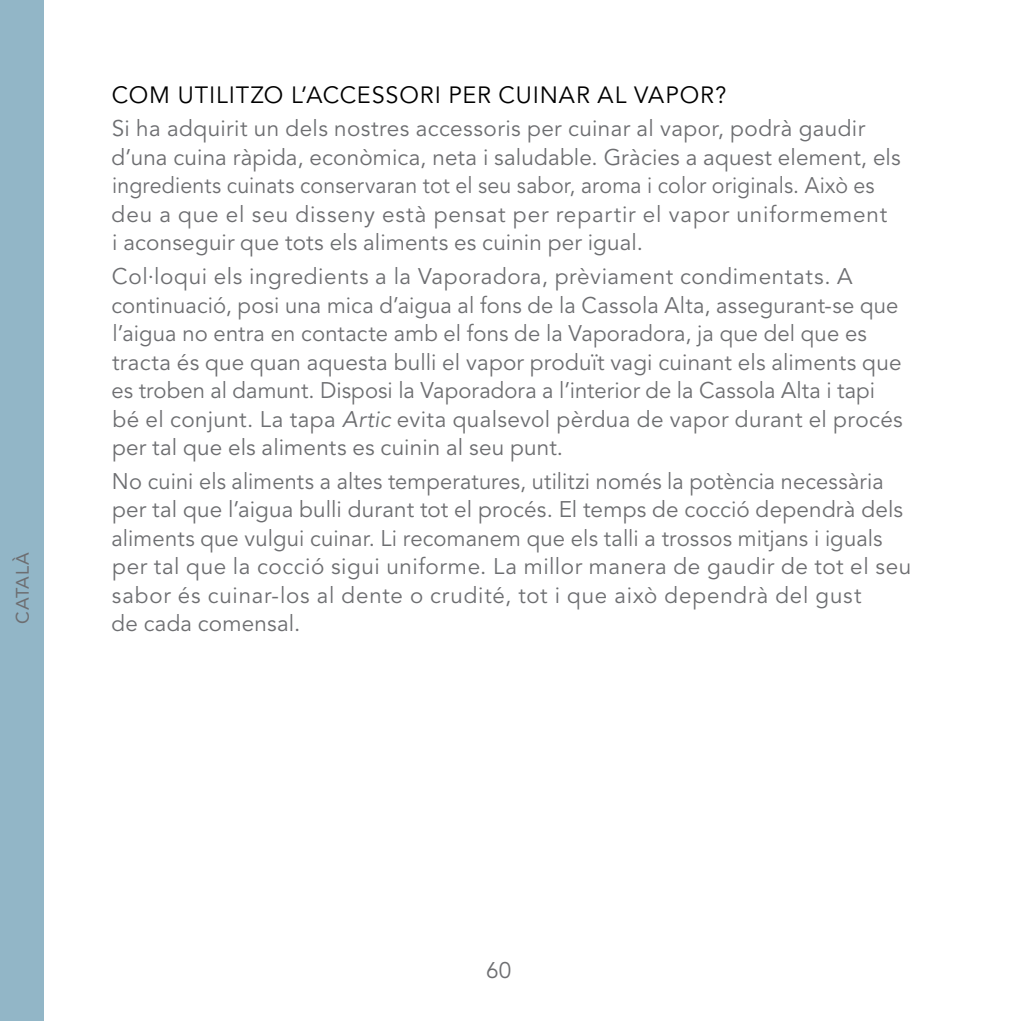
<style>
.page{position:relative;width:1021px;height:1021px;background:#fff}
.page>*{position:absolute;margin:0;border:0;box-sizing:border-box;transform-origin:0 0}
.t1{font:23.4px "Avenir LT Std";letter-spacing:.035em;color:#000}
.t2{font:22.5px/28.5px "Avenir LT Std";letter-spacing:.01em;color:#6d6e71}
.t3{font:18px "Avenir LT Std";letter-spacing:.05em;color:#6d6e71}
.s1{font-style:italic}
</style>
<div class="page">
<div style="left:0;top:0;width:44px;height:1020px;background:#92b6c7"></div>
<p class="t3" style="left:12px;top:623px;width:73px;rotate:-90deg">CATALÀ</p>
<p class="t1" style="left:112px;top:81px;width:616px">COM UTILITZO L’ACCESSORI PER CUINAR AL VAPOR?</p>
<p class="t2" style="left:112px;top:115px;width:790px">Si ha adquirit un dels nostres accessoris per cuinar al vapor, podrà gaudir d’una cuina ràpida, econòmica, neta i saludable. Gràcies a aquest element, els ingredients cuinats conservaran tot el seu sabor, aroma i color originals. Això es deu a que el seu disseny està pensat per repartir el vapor uniformement<br>i aconseguir que tots els aliments es cuinin per igual.</p>
<p class="t2" style="left:111px;top:263px;width:793px">Col·loqui els ingredients a la Vaporadora, prèviament condimentats. A continuació, posi una mica d’aigua al fons de la Cassola Alta, assegurant-se que l’aigua no entra en contacte amb el fons de la Vaporadora, ja que del que es tracta és que quan aquesta bulli el vapor produït vagi cuinant els aliments que es troben al damunt. Disposi la Vaporadora a l’interior de la Cassola Alta i tapi bé el conjunt. La tapa <span class="s1">Artic</span> evita qualsevol pèrdua de vapor durant el procés per tal que els aliments es cuinin al seu punt.</p>
<p class="t2" style="left:111px;top:467px;width:801px">No cuini els aliments a altes temperatures, utilitzi només la potència necessària per tal que l’aigua bulli durant tot el procés. El temps de cocció dependrà dels aliments que vulgui cuinar. Li recomanem que els talli a trossos mitjans i iguals per tal que la cocció sigui uniforme. La millor manera de gaudir de tot el seu sabor és cuinar-los al dente o crudité, tot i que això dependrà del gust<br>de cada comensal.</p>
<p class="t2" style="left:486px;top:957px;width:27px">60</p>
</div>
